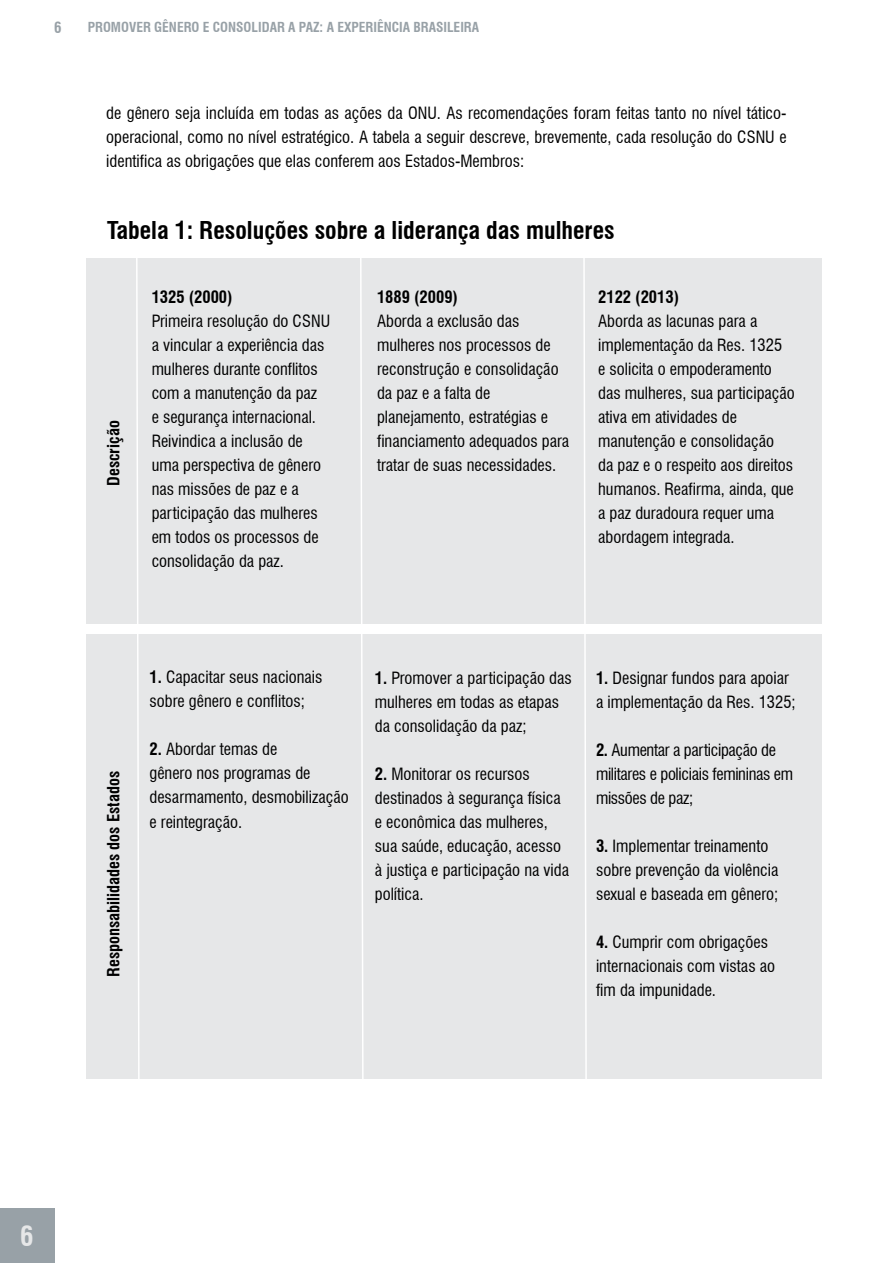
<style>
.page{position:relative;width:893px;height:1263px;background:#fff}
.page>*{position:absolute;margin:0;border:0;box-sizing:border-box;transform-origin:0 0}
.t1{font:700 condensed 27px "Swiss 721 BT";color:#e6e7e8}
.t2{font:700 condensed 24px "Swiss 721 BT";color:#000}
.t3{font:condensed 16.5px/24px "Swiss 721 BT";color:#000}
.t4{font:condensed 16.5px/24px "Swiss 721 BT";letter-spacing:-.02em;color:#000}
.t5{font:700 condensed 16.5px "Swiss 721 BT";color:#000}
.t6{font:700 condensed 15px "Swiss 721 BT";color:#98a1a7}
.t7{font:700 condensed 13.5px "Swiss 721 BT";color:#98a1a7}
.s1{font-weight:700}
</style>
<div class="page">
<div style="left:0;top:1209px;width:54px;height:54px;background:#98a1a7"></div>
<div style="left:86px;top:635px;width:735px;height:444px;background:#e6e7e8"></div>
<div style="left:86px;top:258px;width:735px;height:366px;background:#e6e7e8"></div>
<svg style="left:135px;top:258px;width:5px;height:821px"></svg>
<svg style="left:359px;top:258px;width:5px;height:821px"></svg>
<svg style="left:582px;top:258px;width:6px;height:821px"></svg>
<p class="t6" style="left:54px;top:18px;width:9px">6</p>
<p class="t7" style="left:88px;top:19px;width:393px">PROMOVER GÊNERO E CONSOLIDAR A PAZ: A EXPERIÊNCIA BRASILEIRA</p>
<p class="t3" style="left:106px;top:101px;width:682px">de gênero seja incluída em todas as ações da ONU . As recomendações foram feitas tanto no nível tático&shy;operacional, como no nível estratégico. A tabela a seguir descreve, brevemente, cada resolução do CSNU</p>
<p class="t3" style="left:779px;top:125px;width:9px">e</p>
<p class="t3" style="left:106px;top:149px;width:419px">identifica as obrigações que elas conferem aos Estados-Membros:</p>
<h2 class="t2" style="left:107px;top:216px;width:509px">TABELA 1: RESOLUÇÕES SOBRE A LIDERANÇA DAS MULHERES</h2>
<p class="t5" style="left:104px;top:486px;width:67px;rotate:-90deg">DESCRIÇÃO</p>
<p class="t5" style="left:152px;top:287px;width:82px">1325 (2000)</p>
<p class="t3" style="left:152px;top:309px;width:174px">Primeira resolução do CSNU<br>a vincular a experiência das mulheres durante conflitos com a manutenção da paz e segurança internacional.<br>Reivindica a inclusão de uma perspectiva de gênero nas missões de paz e a participação das mulheres em todos os processos de consolidação da paz.</p>
<p class="t5" style="left:377px;top:287px;width:82px">1889 (2009)</p>
<p class="t3" style="left:377px;top:309px;width:194px">Aborda a exclusão das mulheres nos processos de reconstrução e consolidação da paz e a falta de planejamento, estratégias e financiamento adequados para tratar de suas necessidades.</p>
<p class="t5" style="left:598px;top:287px;width:82px">2122 (2013)</p>
<p class="t3" style="left:598px;top:309px;width:198px">Aborda as lacunas para a implementação da Res. 1325<br>e solicita o empoderamento das mulheres, sua participação ativa em atividades de manutenção e consolidação<br>da paz e o respeito aos direitos humanos. Reafirma, ainda, que a paz duradoura requer uma abordagem integrada.</p>
<p class="t5" style="left:104px;top:977px;width:207px;rotate:-90deg">RESPONSABILIDADES DOS ESTADOS</p>
<p class="t3" style="left:150px;top:665px;width:175px"><span class="s1">1.</span> Capacitar seus nacionais sobre gênero e conflitos;</p>
<p class="t3" style="left:150px;top:737px;width:201px"><span class="s1">2.</span> Abordar temas de<br>gênero nos programas de desarmamento, desmobilização e reintegração.</p>
<p class="t3" style="left:375px;top:665px;width:198px"><span class="s1">1.</span> Promover a participação das mulheres em todas as etapas da consolidação da paz;</p>
<p class="t3" style="left:375px;top:761px;width:196px"><span class="s1">2.</span> Monitorar os recursos destinados à segurança física e econômica das mulheres, sua saúde, educação, acesso à justiça e participação na vida política.</p>
<p class="t3" style="left:596px;top:666px;width:201px"><span class="s1">1.</span> Designar fundos para apoiar a implementação da Res. 1325;</p>
<p class="t4" style="left:596px;top:738px;width:199px"><span class="s1">2.</span> Aumentar a participação de militares e policiais femininas em missões de paz;</p>
<p class="t3" style="left:596px;top:834px;width:184px"><span class="s1">3.</span> Implementar treinamento sobre prevenção da violência sexual e baseada em gênero;</p>
<p class="t3" style="left:596px;top:930px;width:181px"><span class="s1">4.</span> Cumprir com obrigações internacionais com vistas ao fim da impunidade.</p>
<h1 class="t1" style="left:20px;top:1220px;width:15px">6</h1>
</div>
